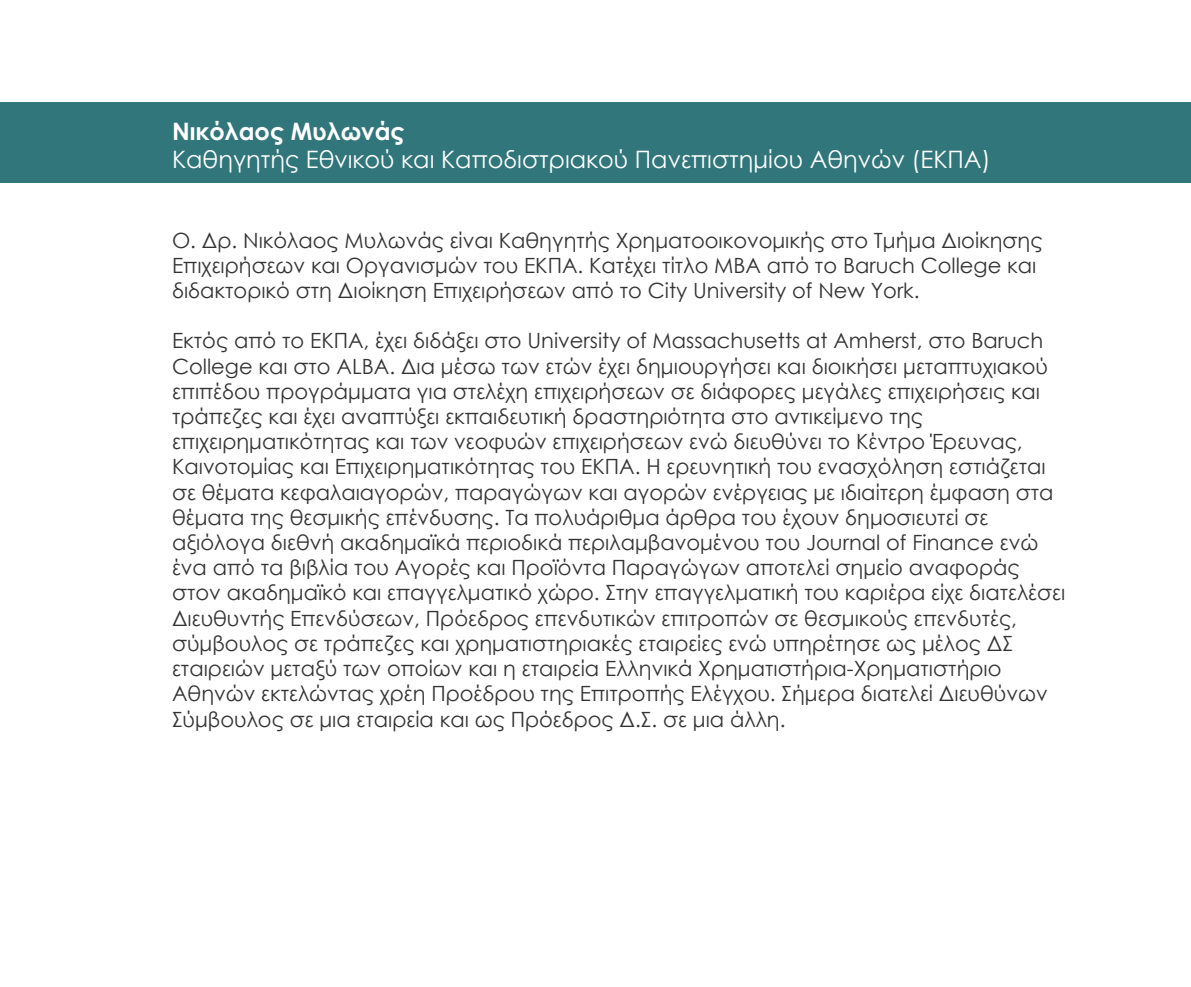
<style>
.page{position:relative;width:1191px;height:987px;background:#fff}
.page>*{position:absolute;margin:0;border:0;box-sizing:border-box;transform-origin:0 0}
.t1{font:24px "Century Gothic";color:#fff}
.t2{font:700 24px "Century Gothic";color:#fff}
.t3{font:21px/25.2px "Century Gothic";color:#333}
</style>
<div class="page">
<div style="left:0;top:103px;width:1191px;height:80px;background:#31767b"></div>
<p class="t2" style="left:172px;top:113px;width:234px">Νικόλαος Μυλωνάς</p>
<p class="t1" style="left:172px;top:143px;width:820px">Καθηγητής Εθνικού και Καποδιστριακού Πανεπιστημίου Αθηνών (ΕΚΠΑ)</p>
<p class="t3" style="left:172px;top:227px;width:872px">Ο. Δρ. Νικόλαος Μυλωνάς είναι Καθηγητής Χρηματοοικονομικής στο Τμήμα Διοίκησης<br>Επιχειρήσεων και Οργανισμών του ΕΚΠΑ. Κατέχει τίτλο MBA από το Baruch College και διδακτορικό στη Διοίκηση Επιχειρήσεων από το City University of New York.</p>
<p class="t3" style="left:172px;top:328px;width:894px">Εκτός από το ΕΚΠΑ, έχει διδάξει στο University of Massachusetts at Amherst, στο Baruch College και στο ALBA. Δια μέσω των ετών έχει δημιουργήσει και διοικήσει μεταπτυχιακού επιπέδου προγράμματα για στελέχη επιχειρήσεων σε διάφορες μεγάλες επιχειρήσεις και τράπεζες και έχει αναπτύξει εκπαιδευτική δραστηριότητα στο αντικείμενο της επιχειρηματικότητας και των νεοφυών επιχειρήσεων ενώ διευθύνει το Κέντρο Έρευνας, Καινοτομίας και Επιχειρηματικότητας του ΕΚΠΑ. Η ερευνητική του ενασχόληση εστιάζεται σε θέματα κεφαλαιαγορών, παραγώγων και αγορών ενέργειας με ιδιαίτερη έμφαση στα θέματα της θεσμικής επένδυσης. Τα πολυάριθμα άρθρα του έχουν δημοσιευτεί σε αξιόλογα διεθνή ακαδημαϊκά περιοδικά περιλαμβανομένου του Journal of Finance ενώ ένα από τα βιβλία του Αγορές και Προϊόντα Παραγώγων αποτελεί σημείο αναφοράς στον ακαδημαϊκό και επαγγελματικό χώρο. Στην επαγγελματική του καριέρα είχε διατελέσει Διευθυντής Επενδύσεων, Πρόεδρος επενδυτικών επιτροπών σε θεσμικούς επενδυτές, σύμβουλος σε τράπεζες και χρηματιστηριακές εταιρείες ενώ υπηρέτησε ως μέλος ΔΣ εταιρειών μεταξύ των οποίων και η εταιρεία Ελληνικά Χρηματιστήρια-Χρηματιστήριο Αθηνών εκτελώντας χρέη Προέδρου της Επιτροπής Ελέγχου. Σήμερα διατελεί Διευθύνων Σύμβουλος σε μια εταιρεία και ως Πρόεδρος Δ.Σ. σε μια άλλη.</p>
</div>
